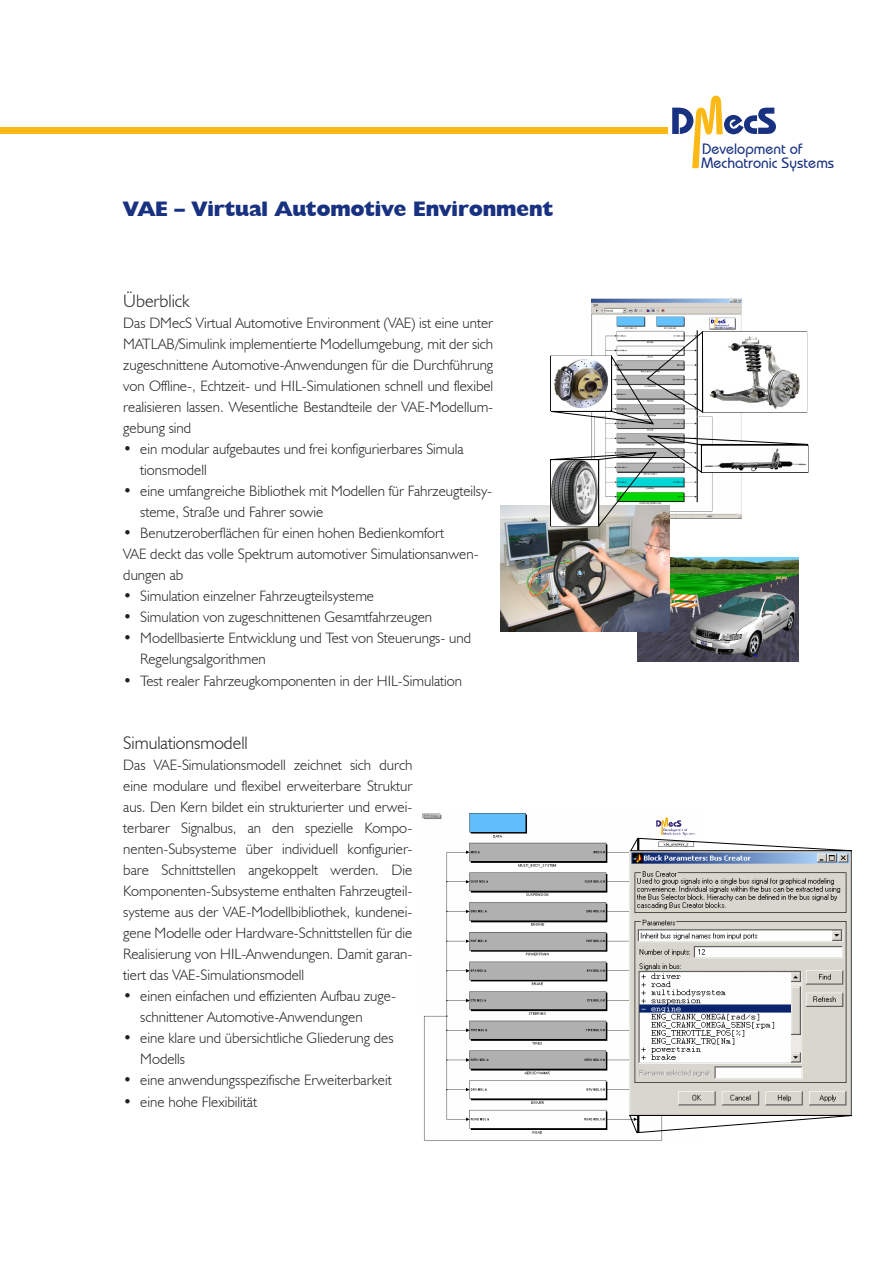
<style>
.page{position:relative;width:893px;height:1263px;background:#fff}
.page>*{position:absolute;margin:0;border:0;box-sizing:border-box;transform-origin:0 0}
.Titel{font:800 21px "Humanist 521 BT";color:#183181}
.Fliesstext{font:300 18px "Humanist 521 BT";color:#231f20}
.Fliesstext-2{font:300 15px/21px "Humanist 521 BT";color:#231f20}
.t1{font:500 14.85px "Bauhaus IT Cby BT";color:#183181}
</style>
<div class="page">
<div style="left:0;top:128px;width:668px;height:6px;background:#fcb814"></div>
<svg style="left:672px;top:96px;width:104px;height:72px"></svg>
<img style="left:591px;top:298px;width:151px;height:137px">
<img style="left:638px;top:557px;width:160px;height:104px">
<img style="left:501px;top:506px;width:168px;height:125px">
<img style="left:704px;top:333px;width:96px;height:79px">
<svg style="left:550px;top:330px;width:154px;height:95px"></svg>
<svg style="left:550px;top:435px;width:258px;height:93px"></svg>
<img style="left:423px;top:813px;width:273px;height:328px">
<img style="left:630px;top:851px;width:221px;height:264px">
<svg style="left:629px;top:1115px;width:223px;height:18px"></svg>
<svg style="left:630px;top:838px;width:222px;height:13px"></svg>
<p class="Titel" style="left:123px;top:196px;width:431px">VAE – Virtual Automotive Environment</p>
<p class="Fliesstext" style="left:123px;top:289px;width:68px">Überblick</p>
<p class="Fliesstext-2" style="left:123px;top:312px;width:371px;text-align:justify">Das DMecS Virtual Automotive Environment (VAE) ist eine unter MATLAB/Simulink implementierte Modellumgebung, mit der sich zugeschnittene Automotive-Anwendungen für die Durchführung von Offline-, Echtzeit- und HIL-Simulationen schnell und flexibel realisieren lassen. Wesentliche Bestandteile der VAE-Modellum&shy;gebung sind</p>
<p class="Fliesstext-2" style="left:140px;top:438px;width:325px;text-indent:-17px">• ein modular aufgebautes und frei konfigurierbares Simula tionsmodell</p>
<p class="Fliesstext-2" style="left:140px;top:480px;width:353px;text-indent:-17px">• eine umfangreiche Bibliothek mit Modellen für Fahrzeugteilsy&shy;steme, Straße und Fahrer sowie</p>
<p class="Fliesstext-2" style="left:123px;top:522px;width:322px">• Benutzeroberflächen für einen hohen Bedienkomfort</p>
<p class="Fliesstext-2" style="left:123px;top:543px;width:357px">VAE deckt das volle Spektrum automotiver Simulationsanwen&shy;dungen ab</p>
<p class="Fliesstext-2" style="left:123px;top:585px;width:252px">• Simulation einzelner Fahrzeugteilsysteme</p>
<p class="Fliesstext-2" style="left:123px;top:606px;width:310px">• Simulation von zugeschnittenen Gesamtfahrzeugen</p>
<p class="Fliesstext-2" style="left:140px;top:627px;width:332px;text-indent:-17px">• Modellbasierte Entwicklung und Test von Steuerungs- und<br>Regelungsalgorithmen</p>
<p class="Fliesstext-2" style="left:123px;top:670px;width:340px">• Test realer Fahrzeugkomponenten in der HIL-Simulation</p>
<p class="Fliesstext" style="left:123px;top:731px;width:126px">Simulationsmodell</p>
<p class="Fliesstext-2" style="left:123px;top:754px;width:291px;text-align:justify">Das VAE-Simulationsmodell zeichnet sich durch eine modulare und flexibel erweiterbare Struktur aus. Den Kern bildet ein strukturierter und erwei&shy;terbarer Signalbus, an den spezielle Kompo&shy;nenten-Subsysteme über individuell konfigurier&shy;bare Schnittstellen angekoppelt werden. Die Komponenten-Subsysteme enthalten Fahrzeugteil&shy;systeme aus der VAE-Modellbibliothek, kundenei&shy;gene Modelle oder Hardware-Schnittstellen für die Realisierung von HIL-Anwendungen. Damit garan&shy;tiert das VAE-Simulationsmodell</p>
<p class="Fliesstext-2" style="left:140px;top:985px;width:257px;text-indent:-17px">• einen einfachen und effizienten Aufbau zuge&shy;schnittener Automotive-Anwendungen</p>
<p class="Fliesstext-2" style="left:140px;top:1027px;width:255px;text-indent:-17px">• eine klare und übersichtliche Gliederung des<br>Modells</p>
<p class="Fliesstext-2" style="left:123px;top:1069px;width:270px">• eine anwendungsspezifische Erweiterbarkeit</p>
<p class="Fliesstext-2" style="left:123px;top:1090px;width:135px">• eine hohe Flexibilität</p>
<p class="t1" style="left:702px;top:139px;width:102px">Development of</p>
<p class="t1" style="left:701px;top:154px;width:135px">Mechatronic Systems</p>
</div>
